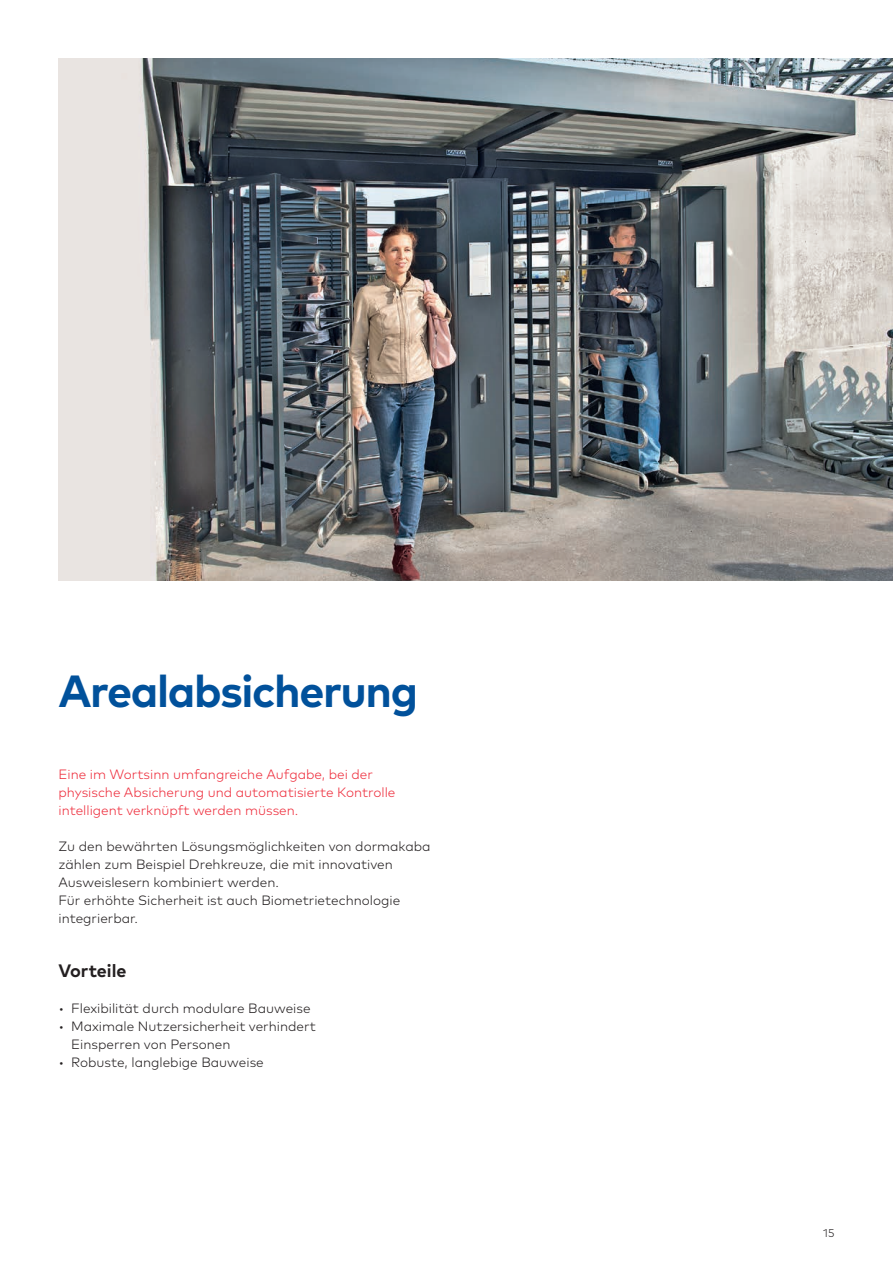
<style>
.page{position:relative;width:893px;height:1263px;background:#fff}
.page>*{position:absolute;margin:0;border:0;box-sizing:border-box;transform-origin:0 0}
.t1{font:700 45px "Mark Pro";letter-spacing:-.03em;color:#01519b}
.t2{font:700 18px "Mark Pro";color:#231f20}
.t3{font:300 13.5px/18px "Mark Pro";color:#231f20}
.t4{font:300 13.5px/18px "Mark Pro";color:#ee2c3b}
.t5{font:300 11.25px "Mark Pro";color:#231f20}
</style>
<div class="page">
<img style="left:58px;top:58px;width:835px;height:522px">
<h1 class="t1" style="left:58px;top:656px;width:361px">Arealabsicherung</h1>
<p class="t4" style="left:58px;top:764px;width:338px">Eine im Wortsinn umfangreiche Aufgabe, bei der physische Absicherung und automatisierte Kontrolle intelligent verknüpft werden müssen.</p>
<p class="t3" style="left:58px;top:836px;width:374px">Zu den bewährten Lösungsmöglichkeiten von dormakaba zählen zum Beispiel Drehkreuze, die mit innovativen Ausweislesern kombiniert werden.<br>Für erhöhte Sicherheit ist auch Biometrietechnologie integrierbar.</p>
<h2 class="t2" style="left:58px;top:956px;width:70px">Vorteile</h2>
<p class="t3" style="left:58px;top:998px;width:254px">• Flexibilität durch modulare Bauweise</p>
<p class="t3" style="left:71px;top:1016px;width:246px;text-indent:-13px">• Maximale Nutzersicherheit verhindert<br>Einsperren von Personen</p>
<p class="t3" style="left:58px;top:1052px;width:207px">• Robuste, langlebige Bauweise</p>
<p class="t5" style="left:823px;top:1224px;width:13px">15</p>
</div>
